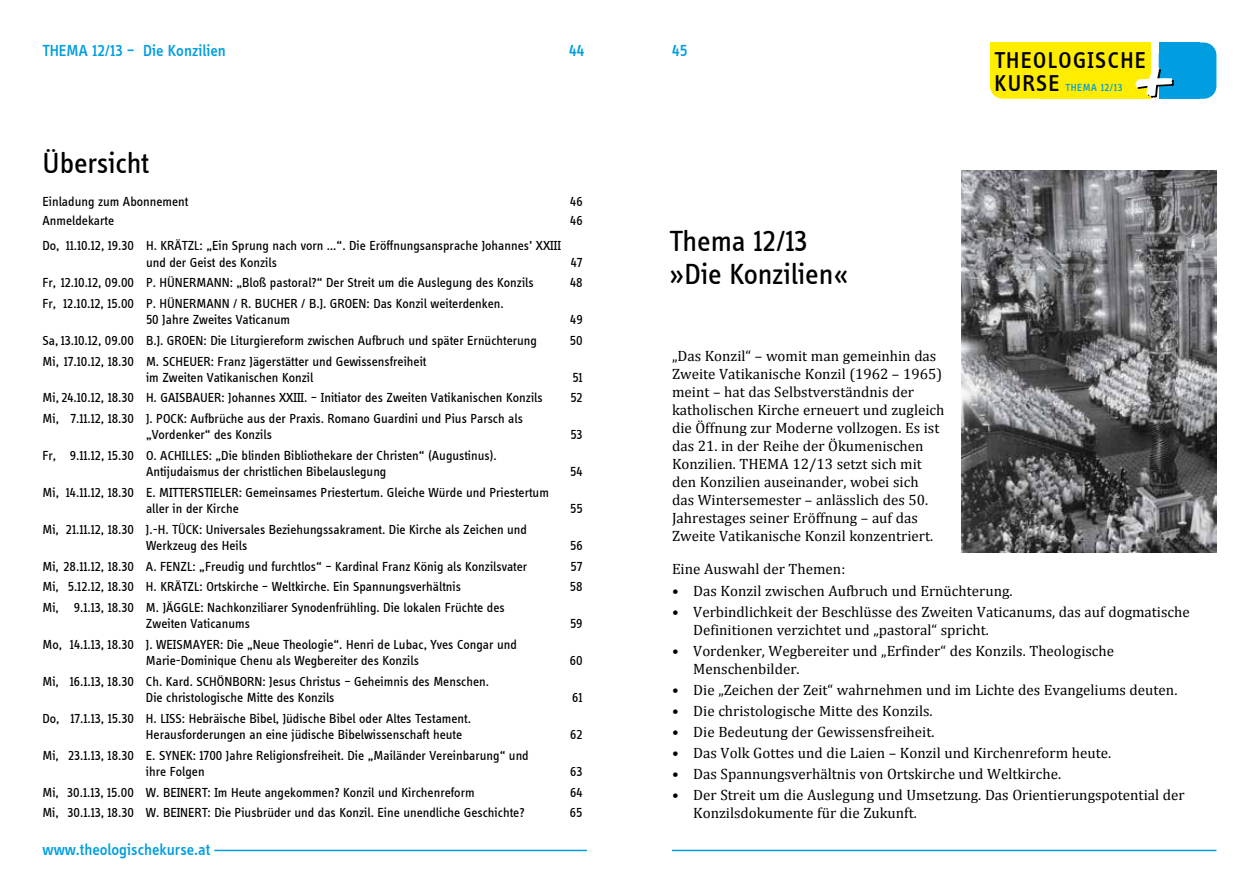
<style>
.page{position:relative;width:1259px;height:893px;background:#fff}
.page>*{position:absolute;margin:0;border:0;box-sizing:border-box;transform-origin:0 0}
.t1{font:30px/33px "Info Disp";color:#000}
.t2{font:500 23.55px/23.5px "Info Disp";letter-spacing:.06em;color:#000}
.t3{font:500 16.5px "Info Disp";color:#009ee0}
.t4{font:15px/18px "Cambria";color:#000}
.t5{font:13.5px/16.2px "Info Disp";color:#000}
.t6{font:500 10.65px "Info Disp";letter-spacing:.05em;color:#009ee0}
</style>
<div class="page">
<hr style="left:214px;top:850px;width:373px;height:1px;background:#009ee0">
<div style="left:990px;top:43px;width:160px;height:56px;background:#ffed00;border-radius:13px"></div>
<div style="left:1158px;top:43px;width:58px;height:56px;background:#009ee0;border-radius:13px"></div>
<div style="left:1158px;top:43px;width:41px;height:56px;background:#009ee0"></div>
<svg style="left:1135px;top:67px;width:39px;height:31px"></svg>
<hr style="left:672px;top:850px;width:544px;height:1px;background:#009ee0">
<img style="left:961px;top:170px;width:255px;height:383px">
<p class="t3" style="left:43px;top:41px;width:185px">The ma 12/13 – Die Konzilien</p>
<p class="t3" style="left:569px;top:41px;width:17px">44</p>
<h1 class="t1" style="left:43px;top:145px;width:108px">Übersicht</h1>
<p class="t5" style="left:43px;top:193px;width:147px">Einladung zum Abonnement</p>
<p class="t5" style="left:570px;top:193px;width:14px">46</p>
<p class="t5" style="left:43px;top:212px;width:73px">Anmeldekarte</p>
<p class="t5" style="left:570px;top:212px;width:14px">46</p>
<p class="t5" style="left:146px;top:237px;width:409px;text-indent:-103px">Do, 11.10.12, 19.30 H. KRÄTZL: „Ein Sprung nach vorn …“. Die Eröffnungsansprache Johannes’ XXIII und der Geist des Konzils</p>
<p class="t5" style="left:571px;top:253px;width:13px">47</p>
<p class="t5" style="left:43px;top:274px;width:492px">Fr, 12.10.12, 09.00 P. HÜNERMANN: „Bloß pastoral?“ Der Streit um die Auslegung des Konzils</p>
<p class="t5" style="left:570px;top:274px;width:14px">48</p>
<p class="t5" style="left:146px;top:295px;width:359px;text-indent:-103px">Fr, 12.10.12, 15.00 P. HÜNERMANN / R. BUCHER / B.J. GROEN: Das Konzil weiterdenken.<br>50 Jahre Zweites Vaticanum</p>
<p class="t5" style="left:570px;top:311px;width:14px">49</p>
<p class="t5" style="left:42px;top:332px;width:496px">Sa, 13.10.12, 09.00 B.J. GROEN: Die Liturgiereform zwischen Aufbruch und später Ernüchterung</p>
<p class="t5" style="left:570px;top:332px;width:14px">50</p>
<p class="t5" style="left:146px;top:352px;width:282px;text-indent:-103px">Mi, 17.10.12, 18.30 M. SCHEUER: Franz Jägerstätter und Gewissensfreiheit im Zweiten Vatikanischen Konzil</p>
<p class="t5" style="left:572px;top:369px;width:12px">51</p>
<p class="t5" style="left:42px;top:389px;width:502px">Mi, 24.10.12, 18.30 H. GAISBAUER: Johannes XXIII. – Initiator des Zweiten Vatikanischen Konzils</p>
<p class="t5" style="left:570px;top:389px;width:14px">52</p>
<p class="t5" style="left:146px;top:410px;width:378px;text-indent:-103px">Mi, 7.11.12, 18.30 J. POCK: Aufbrüche aus der Praxis. Romano Guardini und Pius Parsch als „Vordenker“ des Konzils</p>
<p class="t5" style="left:570px;top:426px;width:14px">53</p>
<p class="t5" style="left:42px;top:447px;width:456px;text-align:center">Fr, 9.11.12, 15.30 O. ACHILLES: „Die blinden Bibliothekare der Christen“ (Augustinus).<br>Antijudaismus der christlichen Bibelauslegung</p>
<p class="t5" style="left:146px;top:484px;width:404px;text-indent:-103px">Mi, 14.11.12, 18.30 E. MITTERSTIELER: Gemeinsames Priestertum. Gleiche Würde und Priestertum aller in der Kirche</p>
<p class="t5" style="left:146px;top:521px;width:382px;text-indent:-104px">Mi, 21.11.12, 18.30 J.-H. TÜCK: Universales Beziehungssakrament. Die Kirche als Zeichen und<br>Werkzeug des Heils</p>
<p class="t5" style="left:570px;top:463px;width:14px">54</p>
<p class="t5" style="left:570px;top:500px;width:14px">55</p>
<p class="t5" style="left:570px;top:537px;width:14px">56</p>
<p class="t5" style="left:42px;top:558px;width:486px">Mi, 28.11.12, 18.30 A. FENZL: „Freudig und furchtlos“ – Kardinal Franz König als Konzilsvater</p>
<p class="t5" style="left:570px;top:558px;width:14px">57</p>
<p class="t5" style="left:42px;top:578px;width:420px">Mi, 5.12.12, 18.30 H. KRÄTZL: Ortskirche – Weltkirche. Ein Spannungsverhältnis</p>
<p class="t5" style="left:570px;top:578px;width:14px">58</p>
<p class="t5" style="left:146px;top:599px;width:360px;text-indent:-103px">Mi, 9.1.13, 18.30 M. JÄGGLE: Nachkonziliarer Synodenfrühling. Die lokalen Früchte des<br>Zweiten Vaticanums</p>
<p class="t5" style="left:570px;top:615px;width:14px">59</p>
<p class="t5" style="left:42px;top:636px;width:476px;text-align:center">Mo, 14.1.13, 18.30 J. WEISMAYER: Die „Neue Theologie“. Henri de Lubac, Yves Congar und<br>Marie-Dominique Chenu als Wegbereiter des Konzils</p>
<p class="t5" style="left:146px;top:673px;width:345px;text-indent:-104px">Mi, 16.1.13, 18.30 Ch. Kard. SCHÖNBORN: Jesus Christus – Geheimnis des Menschen.<br>Die christologische Mitte des Konzils</p>
<p class="t5" style="left:146px;top:710px;width:327px;text-indent:-103px">Do, 17.1.13, 15.30 H. LISS: Hebräische Bibel, Jüdische Bibel oder Altes Testament.<br>Herausforderungen an eine jüdische Bibelwissenschaft heute</p>
<p class="t5" style="left:146px;top:747px;width:384px;text-indent:-103px">Mi, 23.1.13, 18.30 E. SYNEK: 1700 Jahre Religionsfreiheit. Die „Mailänder Vereinbarung“ und ihre Folgen</p>
<p class="t5" style="left:570px;top:652px;width:14px">60</p>
<p class="t5" style="left:572px;top:689px;width:12px">61</p>
<p class="t5" style="left:570px;top:726px;width:14px">62</p>
<p class="t5" style="left:570px;top:763px;width:14px">63</p>
<p class="t5" style="left:42px;top:784px;width:434px">Mi, 30.1.13, 15.00 W. BEINERT: Im Heute angekommen? Konzil und Kirchenreform</p>
<p class="t5" style="left:570px;top:784px;width:14px">64</p>
<p class="t5" style="left:42px;top:804px;width:484px">Mi, 30.1.13, 18.30 W. BEINERT: Die Piusbrüder und das Konzil. Eine unendliche Geschichte?</p>
<p class="t5" style="left:570px;top:804px;width:14px">65</p>
<p class="t3" style="left:43px;top:840px;width:169px">www.theologischekurse.at</p>
<p class="t3" style="left:672px;top:41px;width:17px">45</p>
<h1 class="t1" style="left:669px;top:223px;width:180px">Thema 12/13 »Die Konzilien«</h1>
<h2 class="t2" style="left:994px;top:48px;width:153px">Theologische<br>Kurse</h2>
<p class="t6" style="left:1065px;top:82px;width:58px">THE MA 12/13</p>
<p class="t4" style="left:672px;top:347px;width:274px">„Das Konzil“ – womit man gemeinhin das Zweite Vatikanische Konzil (1962 – 1965) meint – hat das Selbstverständnis der katholischen Kirche erneuert und zugleich die Öffnung zur Moderne vollzogen. Es ist das 21. in der Reihe der Ökumenischen Konzilien. THEMA 12/13 setzt sich mit den Konzilien auseinander, wobei sich das Wintersemester – anlässlich des 50.<br>Jahrestages seiner Eröffnung – auf das Zweite Vatikanische Konzil konzentriert.</p>
<p class="t4" style="left:672px;top:560px;width:175px">Eine Auswahl der Themen:</p>
<p class="t4" style="left:672px;top:582px;width:342px">• Das Konzil zwischen Aufbruch und Ernüchterung.</p>
<p class="t4" style="left:693px;top:603px;width:498px;text-indent:-21px">• Verbindlichkeit der Beschlüsse des Zweiten Vaticanums, das auf dogmatische<br>Definitionen verzichtet und „pastoral“ spricht.</p>
<p class="t4" style="left:693px;top:642px;width:422px;text-indent:-21px">• Vordenker, Wegbereiter und „Erfinder“ des Konzils. Theologische<br>Menschenbilder.</p>
<p class="t4" style="left:672px;top:681px;width:507px">• Die „Zeichen der Zeit“ wahrnehmen und im Lichte des Evangeliums deuten.</p>
<p class="t4" style="left:672px;top:702px;width:262px">• Die christologische Mitte des Konzils.</p>
<p class="t4" style="left:672px;top:723px;width:264px">• Die Bedeutung der Gewissensfreiheit.</p>
<p class="t4" style="left:672px;top:744px;width:441px">• Das Volk Gottes und die Laien – Konzil und Kirchenreform heute.</p>
<p class="t4" style="left:672px;top:765px;width:390px">• Das Spannungsverhältnis von Ortskirche und Weltkirche.</p>
<p class="t4" style="left:693px;top:786px;width:493px;text-indent:-21px">• Der Streit um die Auslegung und Umsetzung. Das Orientierungspotential der<br>Konzilsdokumente für die Zukunft.</p>
</div>
